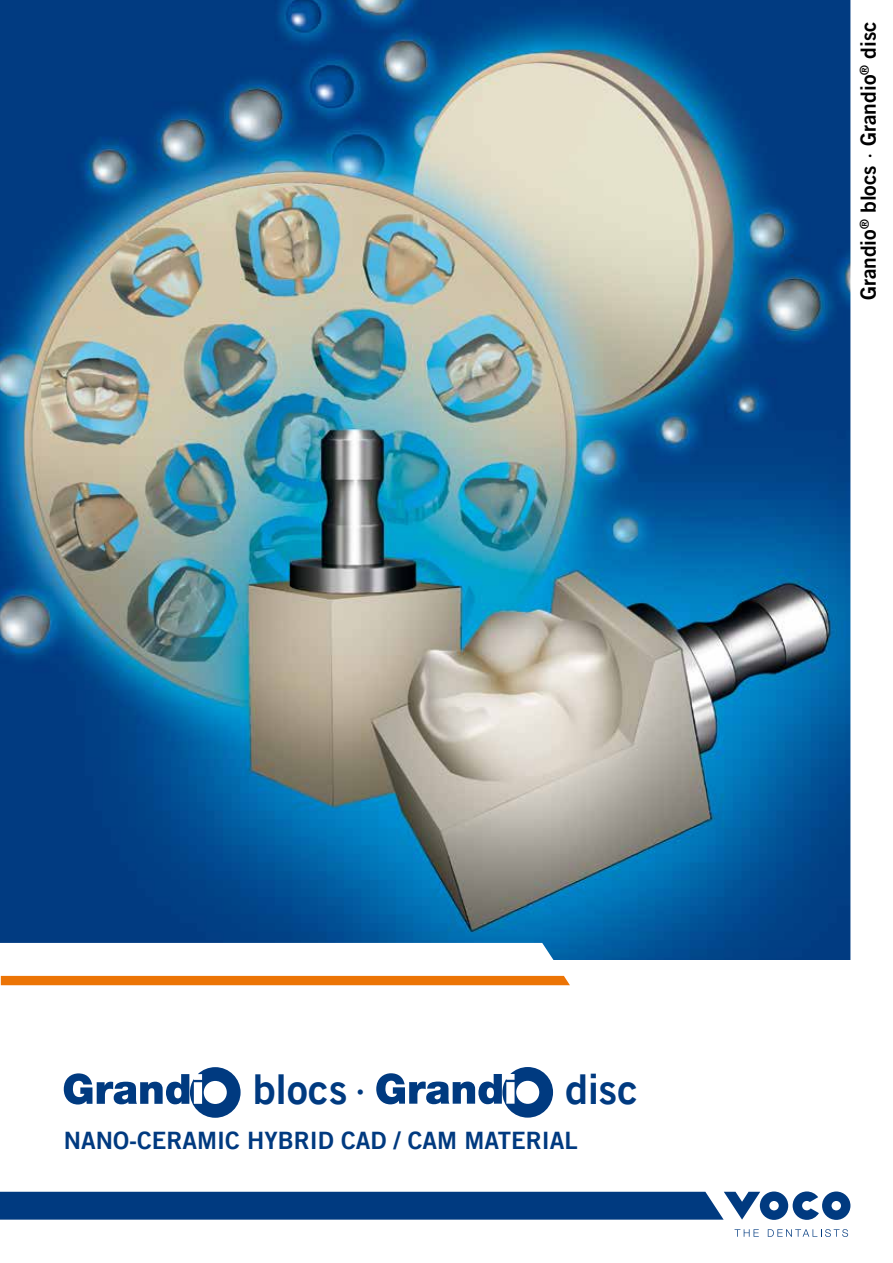
<style>
.page{position:relative;width:893px;height:1263px;background:#fff}
.page>*{position:absolute;margin:0;border:0;box-sizing:border-box;transform-origin:0 0}
.t1{font:41.25px "Trade Gothic LT Com Bd 2";color:#003a80}
.t2{font:24px "Trade Gothic LT Com Bd 2";color:#003a80}
.t3{font:21px "Trade Gothic LT Com Bd 2";color:#000}
.s1{font-family:"Trade Gothic LT Com"}
</style>
<div class="page">
<div style="left:1px;top:976px;width:569px;height:9px;background:#ec7405"></div>
<svg style="left:0;top:1191px;width:850px;height:29px;background:#1b4f8d"></svg>
<svg style="left:734px;top:1229px;width:25px;height:8px"></svg>
<svg style="left:768px;top:1229px;width:80px;height:8px"></svg>
<img style="left:0;top:0;width:850px;height:960px">
<svg style="left:64px;top:1067px;width:177px;height:51px"></svg>
<svg style="left:376px;top:1067px;width:177px;height:50px"></svg>
<p class="t3" style="left:855px;top:300px;width:281px;rotate:-90deg">GRANDIO<sup>®</sup> BLOCS <span class="s1">·</span> GRANDIO<sup>®</sup> DISC</p>
<h1 class="t1" style="left:253px;top:1063px;width:116px">BLOCS <span class="s1">·</span></h1>
<h1 class="t1" style="left:565px;top:1063px;width:75px">DISC</h1>
<p class="t2" style="left:64px;top:1126px;width:293px">NANO-CERAM IC HYBRID CAD</p>
<p class="t2" style="left:394px;top:1126px;width:146px">/ CAM MATERIAL</p>
</div>
